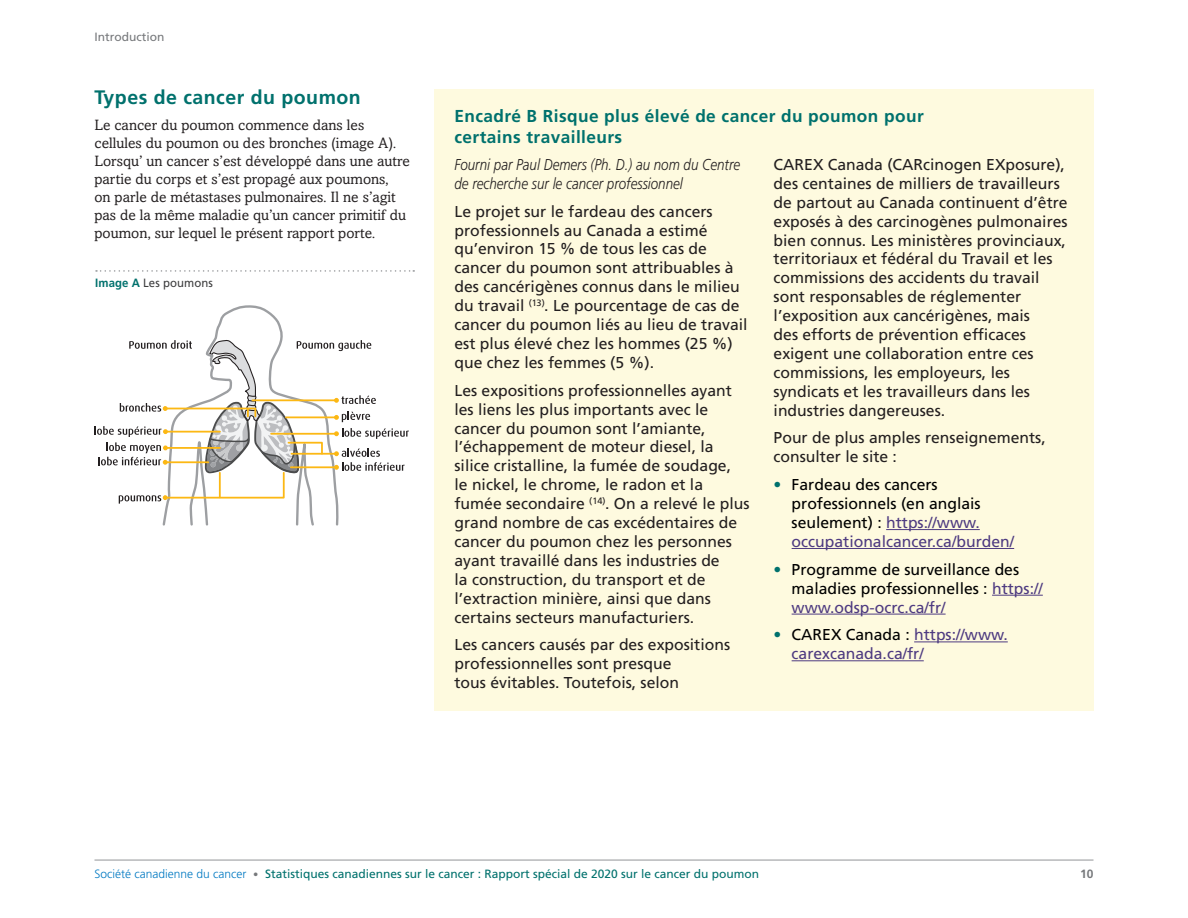
<style>
.page{position:relative;width:1188px;height:918px;background:#fff}
.page>*{position:absolute;margin:0;border:0;box-sizing:border-box;transform-origin:0 0}
.Heading_1{font:700 19.5px "Frutiger LT Std";letter-spacing:.025em;color:#00716d}
.Box_H1{font:700 17.25px/20.7px "Frutiger LT Std";letter-spacing:.025em;color:#00716d}
.Box_T1{font:15.75px/18.9px "Frutiger LT Std";color:#231f20}
.t1{font:15.75px/18.9px "Frutiger LT Std";color:#000}
.Box_T1-2{font:italic 300 15.75px/18.9px "Frutiger LT Std";color:#231f20;scale:.85 1}
.t2{font:15.75px/18.9px "Frutiger LT Std";color:#4e3b81}
.Body_copy_SpAfter{font:15px/18px "Amasis MT Pro";color:#231f20}
.t3{font:12px "Frutiger LT Std";color:#00716d}
.Figure_Numbering{font:12px "Frutiger LT Std";letter-spacing:.005em;color:#3e3e3f;scale:.95 1}
.t4{font:12px "Frutiger LT Std";color:#76787b}
.t5{font:700 12px "Frutiger LT Std";color:#76787b}
.s1{font-weight:700;color:#00716d}
.s2{color:#00716d}
.s3{color:#4e3b81}
.s4{color:#000}
.s5{font-weight:300;color:#0079c2}
.s6{font-weight:300;font-size:10.5px;color:#76787b}
</style>
<div class="page">
<hr style="left:94px;top:860px;width:1000px;height:1px;background:#939598">
<div style="left:434px;top:89px;width:660px;height:622px;background:#fefadf"></div>
<hr style="left:886px;top:529px;width:94px;height:1px;background:#4e3b81">
<hr style="left:792px;top:548px;width:222px;height:1px;background:#4e3b81">
<hr style="left:992px;top:595px;width:51px;height:1px;background:#4e3b81">
<hr style="left:792px;top:614px;width:154px;height:1px;background:#4e3b81">
<hr style="left:914px;top:642px;width:94px;height:1px;background:#4e3b81">
<hr style="left:792px;top:660px;width:132px;height:1px;background:#4e3b81">
<svg style="left:96px;top:270px;width:318px;height:2px"></svg>
<svg style="left:94px;top:305px;width:315px;height:221px"></svg>
<p class="t4" style="left:94px;top:30px;width:71px">Introduction</p>
<p class="Heading_1" style="left:94px;top:85px;width:268px">Types de cancer du poumon</p>
<p class="Body_copy_SpAfter" style="left:94px;top:116px;width:317px">Le cancer du poumon commence dans les cellules du poumon ou des bronches (image A).<br>Lorsqu’ un cancer s’est développé dans une autre partie du corps et s’est propagé aux poumons,<br>on parle de métastases pulmonaires. Il ne s’agit pas de la même maladie qu’un cancer primitif du poumon, sur lequel le présent rapport porte.</p>
<p class="Figure_Numbering" style="left:95px;top:275px;width:125px"><span class="s1">Image A</span> Les poumons</p>
<p class="Box_H1" style="left:454px;top:106px;width:471px">Encadré B Risque plus élevé de cancer du poumon pour certains travailleurs</p>
<p class="Box_T1-2" style="left:454px;top:155px;width:338px">Fourni par Paul Demers (Ph. D.) au nom du Centre de recherche sur le cancer professionnel</p>
<p class="Box_T1" style="left:454px;top:202px;width:295px">Le projet sur le fardeau des cancers professionnels au Canada a estimé qu’environ 15 % de tous les cas de cancer du poumon sont attribuables à des cancérigènes connus dans le milieu du travail <sup>(13)</sup>. Le pourcentage de cas de cancer du poumon liés au lieu de travail est plus élevé chez les hommes (25 %) que chez les femmes (5 %).</p>
<p class="Box_T1" style="left:454px;top:381px;width:297px">Les expositions professionnelles ayant les liens les plus importants avec le cancer du poumon sont l’amiante, l’échappement de moteur diesel, la silice cristalline, la fumée de soudage,<br>le nickel, le chrome, le radon et la fumée secondaire <sup>(14)</sup>. On a relevé le plus grand nombre de cas excédentaires de cancer du poumon chez les personnes ayant travaillé dans les industries de<br>la construction, du transport et de l’extraction minière, ainsi que dans certains secteurs manufacturiers.</p>
<p class="Box_T1" style="left:454px;top:635px;width:277px">Les cancers causés par des expositions professionnelles sont presque<br>tous évitables. Toutefois, selon</p>
<p class="Box_T1" style="left:774px;top:155px;width:296px">CAREX Canada (CARcinogen EXposure), des centaines de milliers de travailleurs de partout au Canada continuent d’être exposés à des carcinogènes pulmonaires bien connus. Les ministères provinciaux, territoriaux et fédéral du Travail et les commissions des accidents du travail sont responsables de réglementer l’exposition aux cancérigènes, mais<br>des efforts de prévention efficaces exigent une collaboration entre ces commissions, les employeurs, les syndicats et les travailleurs dans les industries dangereuses.</p>
<p class="Box_T1" style="left:774px;top:429px;width:274px">Pour de plus amples renseignements, consulter le site :</p>
<p class="t1" style="left:792px;top:475px;width:224px;text-indent:-18px"><span class="s2">•</span> Fardeau des cancers professionnels (en anglais seulement) : <span class="s3">https://www. occupationalcancer.ca/burden/</span></p>
<p class="t1" style="left:792px;top:560px;width:253px;text-indent:-18px"><span class="s2">•</span> Programme de surveillance des maladies professionnelles : <span class="s3">https:// www.odsp-ocrc.ca/fr/</span></p>
<p class="t2" style="left:792px;top:625px;width:218px;text-indent:-18px"><span class="s2">•</span> <span class="s4">CAREX Canada :</span> https://www. carexcanada.ca/fr/</p>
<p class="t3" style="left:94px;top:867px;width:666px"><span class="s5">Société canadienne du cancer</span> <span class="s6">•</span> Statistiques canadiennes sur le cancer : Rapport spécial de 2020 sur le cancer du poumon</p>
<p class="t5" style="left:1080px;top:866px;width:15px">10</p>
</div>
